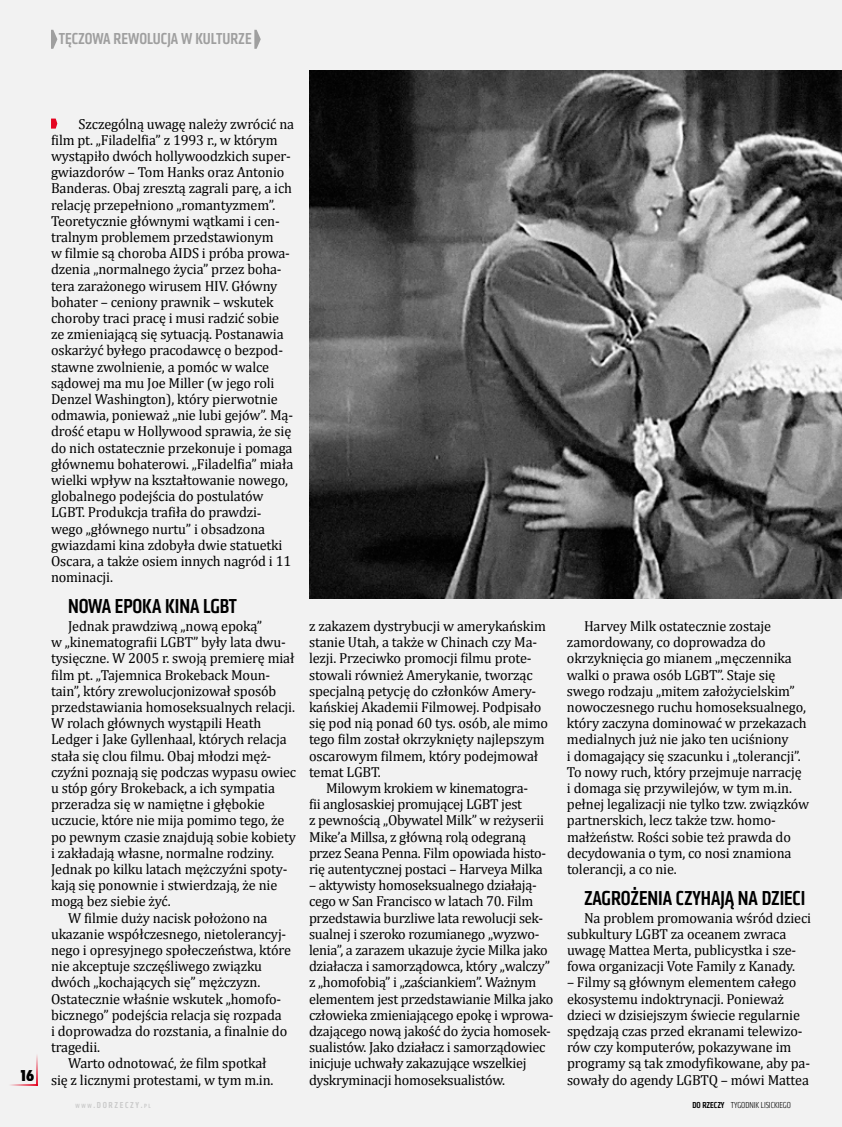
<style>
.page{position:relative;width:842px;height:1127px;background:#f2f2f2}
.page>*{position:absolute;margin:0;border:0;box-sizing:border-box;transform-origin:0 0}
.t1{font:500 condensed 21px "Klavika";letter-spacing:-.005em;color:#000}
.t2{font:500 condensed 16.5px "Klavika";color:#9f9f9f}
.t3{font:14.55px/16.2px "Cambria";letter-spacing:-.01em;color:#000}
.t4{font:800 condensed 14.55px "Futura";color:#000}
.t5{font:300 condensed 9px "Klavika";letter-spacing:-.005em;color:#000}
.t6{font:500 condensed 9px "Klavika";letter-spacing:.18em;color:#cacaca}
.s1{font-size:6.3px}
.s2{font-style:inherit}
.s3{font-weight:500}
</style>
<div class="page">
<img style="left:309px;top:71px;width:533px;height:527px">
<svg style="left:51px;top:119px;width:6px;height:10px"></svg>
<hr style="left:37px;top:1053px;width:1px;height:33px;background:#e40521">
<hr style="left:8px;top:1084px;width:30px;height:2px;background:#e40521">
<svg style="left:51px;top:30px;width:6px;height:19px"></svg>
<svg style="left:254px;top:30px;width:7px;height:19px"></svg>
<p class="t2" style="left:59px;top:28px;width:195px">TĘCZOWA REWOLUCJA W KULTURZE</p>
<p class="t4" style="left:18px;top:1065px;width:18px">16</p>
<p class="t3" style="left:51px;top:115px;width:245px;text-indent:28px">Szczególną uwagę należy zwrócić na film pt. „Filadelfia” z 1993 r., w którym wystąpiło dwóch hollywoodzkich super&shy;gwiazdorów – Tom Hanks oraz Antonio Banderas. Obaj zresztą zagrali parę, a ich relację przepełniono „romantyzmem”.<br>Teoretycznie głównymi wątkami i cen&shy;tralnym problemem przedstawionym<br>w filmie są choroba AIDS i próba prowa&shy;dzenia „normalnego życia” przez boha&shy;tera zarażonego wirusem HIV. Główny bohater – ceniony prawnik – wskutek choroby traci pracę i musi radzić sobie ze zmieniającą się sytuacją. Postanawia oskarżyć byłego pracodawcę o bezpod&shy;stawne zwolnienie, a pomóc w walce sądowej ma mu Joe Miller (w jego roli Denzel Washington), który pierwotnie odmawia, ponieważ „nie lubi gejów”. Mą&shy;drość etapu w Hollywood sprawia, że się do nich ostatecznie przekonuje i pomaga głównemu bohaterowi. „Filadelfia” miała wielki wpływ na kształtowanie nowego, globalnego podejścia do postulatów LGBT. Produkcja trafiła do prawdzi&shy;wego „głównego nurtu” i obsadzona gwiazdami kina zdobyła dwie statuetki Oscara, a także osiem innych nagród i 11 nominacji.</p>
<h1 class="t1" style="left:68px;top:593px;width:171px">NOWA EPOKA KINA LGBT</h1>
<p class="t3" style="left:68px;top:618px;width:196px">Jednak prawdziwą „nową epoką”</p>
<p class="t3" style="left:51px;top:634px;width:236px">w „kinematografii LGBT” były lata dwu-</p>
<p class="t3" style="left:51px;top:650px;width:245px">tysięczne. W 2005 r. swoją premierę miał</p>
<p class="t3" style="left:51px;top:666px;width:221px">film pt. „Tajemnica Brokeback Moun-</p>
<p class="t3" style="left:51px;top:682px;width:227px">tain”, który zrewolucjonizował sposób</p>
<p class="t3" style="left:51px;top:699px;width:245px">przedstawiania homoseksualnych relacji.</p>
<p class="t3" style="left:51px;top:715px;width:212px">W rolach głównych wystąpili Heath</p>
<p class="t3" style="left:51px;top:731px;width:237px">Ledger i Jake Gyllenhaal, których relacja</p>
<p class="t3" style="left:51px;top:747px;width:222px">stała się clou filmu. Obaj młodzi męż-</p>
<p class="t3" style="left:51px;top:763px;width:247px">czyźni poznają się podczas wypasu owiec</p>
<p class="t3" style="left:51px;top:780px;width:225px">u stóp góry Brokeback, a ich sympatia</p>
<p class="t3" style="left:51px;top:796px;width:215px">przeradza się w namiętne i głębokie</p>
<p class="t3" style="left:51px;top:812px;width:235px">uczucie, które nie mija pomimo tego, że</p>
<p class="t3" style="left:51px;top:828px;width:246px">po pewnym czasie znajdują sobie kobiety</p>
<p class="t3" style="left:51px;top:844px;width:224px">i zakładają własne, normalne rodziny.</p>
<p class="t3" style="left:51px;top:861px;width:238px">Jednak po kilku latach mężczyźni spoty-</p>
<p class="t3" style="left:51px;top:877px;width:228px">kają się ponownie i stwierdzają, że nie</p>
<p class="t3" style="left:51px;top:893px;width:121px">mogą bez siebie żyć.</p>
<p class="t3" style="left:68px;top:909px;width:201px">W filmie duży nacisk położono na</p>
<p class="t3" style="left:51px;top:925px;width:237px">ukazanie współczesnego, nietolerancyj-</p>
<p class="t3" style="left:51px;top:942px;width:241px">nego i opresyjnego społeczeństwa, które</p>
<p class="t3" style="left:51px;top:958px;width:212px">nie akceptuje szczęśliwego związku</p>
<p class="t3" style="left:51px;top:974px;width:211px">dwóch „kochających się” mężczyzn.</p>
<p class="t3" style="left:51px;top:990px;width:232px">Ostatecznie właśnie wskutek „homofo-</p>
<p class="t3" style="left:51px;top:1006px;width:232px">bicznego” podejścia relacja się rozpada</p>
<p class="t3" style="left:51px;top:1023px;width:238px">i doprowadza do rozstania, a finalnie do</p>
<p class="t3" style="left:51px;top:1039px;width:51px">tragedii.</p>
<p class="t3" style="left:68px;top:1055px;width:200px">Warto odnotować, że film spotkał</p>
<p class="t3" style="left:51px;top:1071px;width:224px">się z licznymi protestami, w tym m.in.</p>
<p class="t3" style="left:309px;top:618px;width:240px">z zakazem dystrybucji w amerykańskim stanie Utah, a także w Chinach czy Ma&shy;lezji. Przeciwko promocji filmu prote&shy;stowali również Amerykanie, tworząc specjalną petycję do członków Amery&shy;kańskiej Akademii Filmowej. Podpisało się pod nią ponad 60 tys. osób, ale mimo tego film został okrzyknięty najlepszym oscarowym filmem, który podejmował temat LGBT.</p>
<p class="t3" style="left:309px;top:780px;width:239px;text-indent:17px">Milowym krokiem w kinematogra-<br>fii anglosaskiej promującej LGBT jest<br>z pewnością „Obywatel Milk” w reżyserii Mike’a Millsa, z główną rolą odegraną przez Seana Penna. Film opowiada histo&shy;rię autentycznej postaci – Harveya Milka</p>
<p class="t3" style="left:309px;top:877px;width:246px">– aktywisty homoseksualnego działają&shy;cego w San Francisco w latach 70. Film przedstawia burzliwe lata rewolucji sek&shy;sualnej i szeroko rozumianego „wyzwo&shy;lenia”, a zarazem ukazuje życie Milka jako działacza i samorządowca, który „walczy” z „homofobią” i „zaściankiem”. Ważnym elementem jest przedstawianie Milka jako człowieka zmieniającego epokę i wprowa&shy;dzającego nową jakość do życia homosek&shy;sualistów. Jako działacz i samorządowiec inicjuje uchwały zakazujące wszelkiej dyskryminacji homoseksualistów.</p>
<p class="t3" style="left:567px;top:618px;width:244px;text-indent:17px">Harvey Milk ostatecznie zostaje zamordowany, co doprowadza do okrzyknięcia go mianem „męczennika walki o prawa osób LGBT”. Staje się swego rodzaju „mitem założycielskim” nowoczesnego ruchu homoseksualnego, który zaczyna dominować w przekazach medialnych już nie jako ten uciśniony<br>i domagający się szacunku i „tolerancji”.<br>To nowy ruch, który przejmuje narrację<br>i domaga się przywilejów, w tym m.in. pełnej legalizacji nie tylko tzw. związków partnerskich, lecz także tzw. homo&shy;małżeństw. Rości sobie też prawda do decydowania o tym, co nosi znamiona tolerancji, a co nie.</p>
<h1 class="t1" style="left:584px;top:884px;width:223px">ZAGROŻENIA CZYHAJĄ NA DZIECI</h1>
<p class="t3" style="left:567px;top:909px;width:246px;text-indent:17px">Na problem promowania wśród dzieci subkultury LGBT za oceanem zwraca uwagę Mattea Merta, publicystka i sze&shy;fowa organizacji Vote Family z Kanady.</p>
<p class="t3" style="left:567px;top:974px;width:245px">– Filmy są głównym elementem całego ekosystemu indoktrynacji. Ponieważ dzieci w dzisiejszym świecie regularnie spędzają czas przed ekranami telewizo&shy;rów czy komputerów, pokazywane im programy są tak zmodyfikowane, aby pa&shy;sowały do agendy LGBTQ – mówi Mattea</p>
<p class="t6" style="left:76px;top:1099px;width:77px"><span class="s1">WWW</span><span class="s2">.</span>DORZECZY<span class="s2">.</span><span class="s1">PL</span></p>
<p class="t5" style="left:692px;top:1099px;width:100px"><span class="s3">DO RZECZY</span> TYGODNIK LISICKIEGO</p>
</div>
